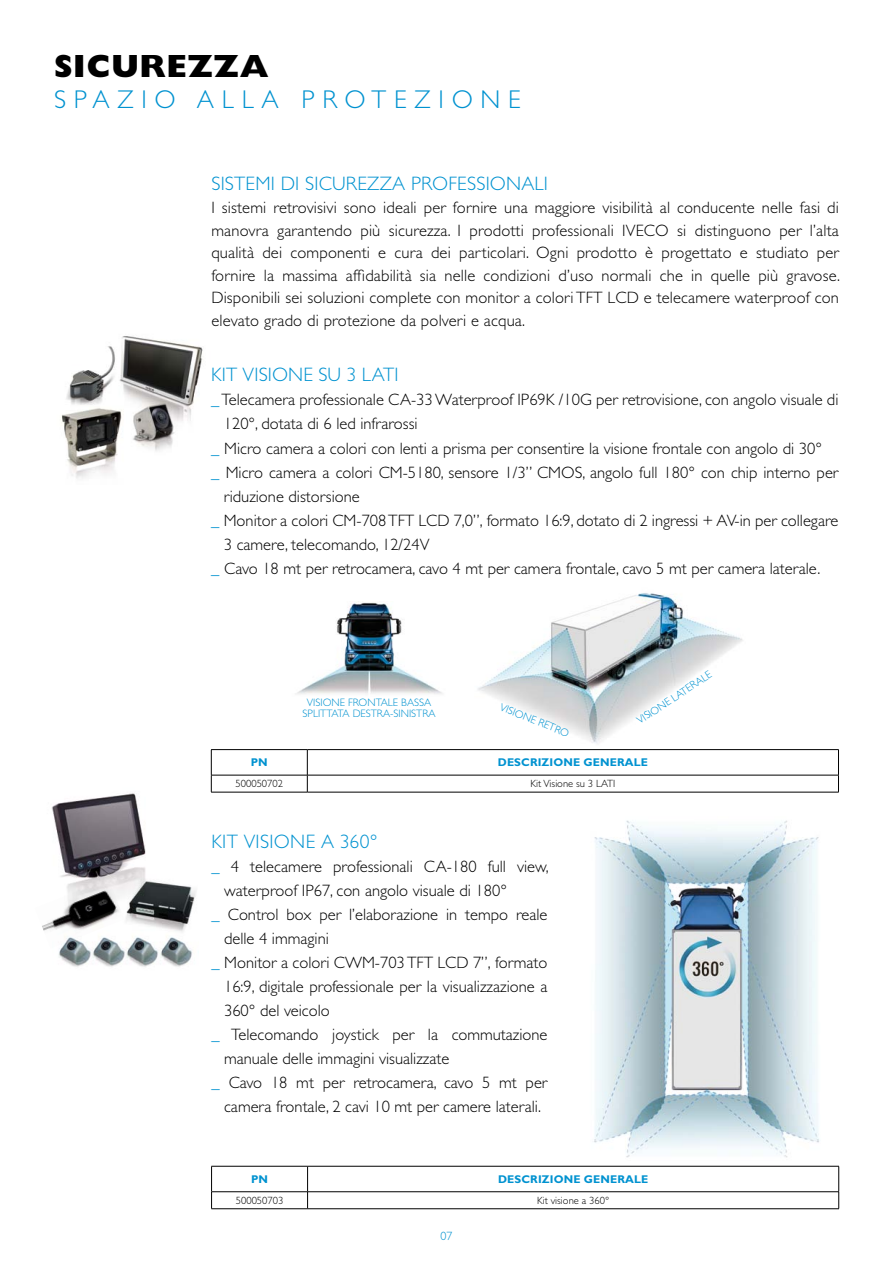
<style>
.page{position:relative;width:893px;height:1263px;background:#fff}
.page>*{position:absolute;margin:0;border:0;box-sizing:border-box;transform-origin:0 0}
.t1{font:800 32.25px "Gill Sans Std";letter-spacing:.025em;color:#000}
.t2{font:300 25.8px "Gill Sans Std";color:#0092d0}
.t3{font:300 19.5px "Gill Sans Std";letter-spacing:.01em;color:#0092d0}
.t4{font:300 16.5px/22.5px "Gill Sans Std";color:#000;text-align:justify}
.t5{font:300 12px "Gill Sans Std";color:#0092d0}
.t6{font:700 11.25px "Gill Sans Std";letter-spacing:.01em;color:#0092d0}
.t7{font:300 10.8px "Gill Sans Std";color:#0092d0}
.t8{font:300 10.5px "Gill Sans Std";color:#000}
.s1{color:#0092d0}
</style>
<div class="page">
<img style="left:51px;top:793px;width:95px;height:86px">
<img style="left:58px;top:948px;width:28px;height:19px">
<img style="left:86px;top:948px;width:34px;height:19px">
<img style="left:120px;top:937px;width:34px;height:30px">
<img style="left:154px;top:937px;width:38px;height:30px">
<img style="left:123px;top:875px;width:73px;height:57px">
<img style="left:42px;top:879px;width:82px;height:69px">
<img style="left:121px;top:336px;width:82px;height:85px">
<img style="left:66px;top:346px;width:55px;height:59px">
<img style="left:61px;top:405px;width:66px;height:74px">
<img style="left:127px;top:402px;width:58px;height:49px">
<img style="left:594px;top:820px;width:225px;height:338px">
<img style="left:478px;top:593px;width:265px;height:151px">
<img style="left:296px;top:602px;width:146px;height:92px">
<hr style="left:211px;top:749px;width:96px;height:1px;background:#000">
<hr style="left:307px;top:749px;width:532px;height:1px;background:#000">
<hr style="left:211px;top:775px;width:96px;height:1px;background:#000">
<hr style="left:307px;top:775px;width:532px;height:1px;background:#000">
<svg style="left:211px;top:750px;width:1px;height:42px"></svg>
<svg style="left:307px;top:750px;width:1px;height:42px"></svg>
<svg style="left:838px;top:750px;width:1px;height:42px"></svg>
<hr style="left:211px;top:792px;width:96px;height:1px;background:#000">
<hr style="left:307px;top:792px;width:532px;height:1px;background:#000">
<hr style="left:211px;top:1166px;width:97px;height:1px;background:#000">
<hr style="left:308px;top:1166px;width:531px;height:1px;background:#000">
<hr style="left:211px;top:1191px;width:97px;height:1px;background:#000">
<hr style="left:308px;top:1191px;width:531px;height:1px;background:#000">
<svg style="left:211px;top:1166px;width:1px;height:42px"></svg>
<svg style="left:307px;top:1166px;width:1px;height:42px"></svg>
<svg style="left:838px;top:1166px;width:1px;height:42px"></svg>
<hr style="left:211px;top:1208px;width:97px;height:1px;background:#000">
<hr style="left:308px;top:1208px;width:531px;height:1px;background:#000">
<h1 class="t1" style="left:54px;top:47px;width:216px">SICUREZZA</h1>
<h2 class="t2" style="left:54px;top:84px;width:41px">S pazio</h2>
<h2 class="t2" style="left:197px;top:84px;width:22px">alla</h2>
<h2 class="t2" style="left:301px;top:84px;width:23px">protezione</h2>
<p class="t3" style="left:211px;top:173px;width:19px">Sistemi</p>
<p class="t3" style="left:281px;top:173px;width:37px">di sicurezza</p>
<p class="t3" style="left:411px;top:173px;width:12px">professionali</p>
<p class="t4" style="left:211px;top:196px;width:630px">I sistemi retrovisivi sono ideali per fornire una maggiore visibilità al conducente nelle fasi di manovra garantendo più sicurezza. I prodotti professionali IVECO si distinguono per l’alta qualità dei componenti e cura dei particolari. Ogni prodotto è progettato e studiato per fornire la massima affidabilità sia nelle condizioni d’uso normali che in quelle più gravose.<br>Disponibili sei soluzioni complete con monitor a colori TFT LCD e telecamere waterproof con elevato grado di protezione da polveri e acqua.</p>
<p class="t3" style="left:211px;top:364px;width:54px">Kit Visione</p>
<p class="t3" style="left:318px;top:364px;width:82px">su 3 LATI</p>
<p class="t4" style="left:211px;top:389px;width:629px"><span class="s1">_</span> Telecamera professionale CA-33 Waterproof IP69K /10G per retrovisione, con angolo visuale di</p>
<p class="t4" style="left:224px;top:413px;width:195px">120°, dotata di 6 led infrarossi</p>
<p class="t4" style="left:211px;top:437px;width:612px"><span class="s1">_</span> Micro camera a colori con lenti a prisma per consentire la visione frontale con angolo di 30°</p>
<p class="t4" style="left:211px;top:461px;width:629px"><span class="s1">_</span> Micro camera a colori CM-5180, sensore 1/3” CMOS, angolo full 180° con chip interno per</p>
<p class="t4" style="left:224px;top:485px;width:137px">riduzione distorsione</p>
<p class="t4" style="left:211px;top:509px;width:629px"><span class="s1">_</span> Monitor a colori CM-708 TFT LCD 7,0”, formato 16:9, dotato di 2 ingressi + AV-in per collegare</p>
<p class="t4" style="left:224px;top:533px;width:207px">3 camere, telecomando, 12/24V</p>
<p class="t4" style="left:211px;top:557px;width:611px"><span class="s1">_</span> Cavo 18 mt per retrocamera, cavo 4 mt per camera frontale, cavo 5 mt per camera laterale.</p>
<p class="t7" style="left:307px;top:696px;width:13px">Visione</p>
<p class="t7" style="left:348px;top:696px;width:8px">frontale</p>
<p class="t7" style="left:401px;top:696px;width:7px">bassa</p>
<p class="t7" style="left:303px;top:708px;width:7px">splittata</p>
<p class="t7" style="left:353px;top:708px;width:8px">destra</p>
<p class="t7" style="left:390px;top:708px;width:10px">-sinistra</p>
<p class="t7" style="left:503px;top:701px;width:14px;rotate:21deg">Visione</p>
<p class="t7" style="left:541px;top:716px;width:7px;rotate:21deg">retro</p>
<p class="t7" style="left:669px;top:693px;width:7px;rotate:-33deg">laterale</p>
<p class="t7" style="left:635px;top:716px;width:14px;rotate:-33deg">Visione</p>
<p class="t6" style="left:251px;top:756px;width:19px">PN</p>
<p class="t6" style="left:498px;top:756px;width:152px">DESCRIZIONE GENERALE</p>
<p class="t8" style="left:236px;top:778px;width:49px">500050702</p>
<p class="t8" style="left:531px;top:778px;width:86px">Kit Visione su 3 LATI</p>
<p class="t3" style="left:211px;top:831px;width:44px">Kit visione</p>
<p class="t3" style="left:321px;top:831px;width:58px">a 360°</p>
<p class="t4" style="left:211px;top:856px;width:339px"><span class="s1">_</span> 4 telecamere professionali CA-180 full view,</p>
<p class="t4" style="left:224px;top:880px;width:284px">waterproof IP67, con angolo visuale di 180°</p>
<p class="t4" style="left:211px;top:904px;width:338px"><span class="s1">_</span> Control box per l’elaborazione in tempo reale</p>
<p class="t4" style="left:224px;top:928px;width:106px">delle 4 immagini</p>
<p class="t4" style="left:211px;top:952px;width:338px"><span class="s1">_</span> Monitor a colori CWM-703 TFT LCD 7”, formato</p>
<p class="t4" style="left:224px;top:976px;width:325px">16:9, digitale professionale per la visualizzazione a</p>
<p class="t4" style="left:224px;top:1000px;width:107px">360° del veicolo</p>
<p class="t4" style="left:211px;top:1024px;width:338px"><span class="s1">_</span> Telecomando joystick per la commutazione</p>
<p class="t4" style="left:224px;top:1048px;width:227px">manuale delle immagini visualizzate</p>
<p class="t4" style="left:211px;top:1072px;width:338px"><span class="s1">_</span> Cavo 18 mt per retrocamera, cavo 5 mt per</p>
<p class="t4" style="left:224px;top:1096px;width:318px">camera frontale, 2 cavi 10 mt per camere laterali.</p>
<p class="t6" style="left:251px;top:1172px;width:19px">PN</p>
<p class="t6" style="left:498px;top:1172px;width:152px">DESCRIZIONE GENERALE</p>
<p class="t8" style="left:236px;top:1194px;width:49px">500050703</p>
<p class="t8" style="left:537px;top:1194px;width:74px">Kit visione a 360°</p>
<p class="t5" style="left:440px;top:1229px;width:14px">07</p>
</div>
